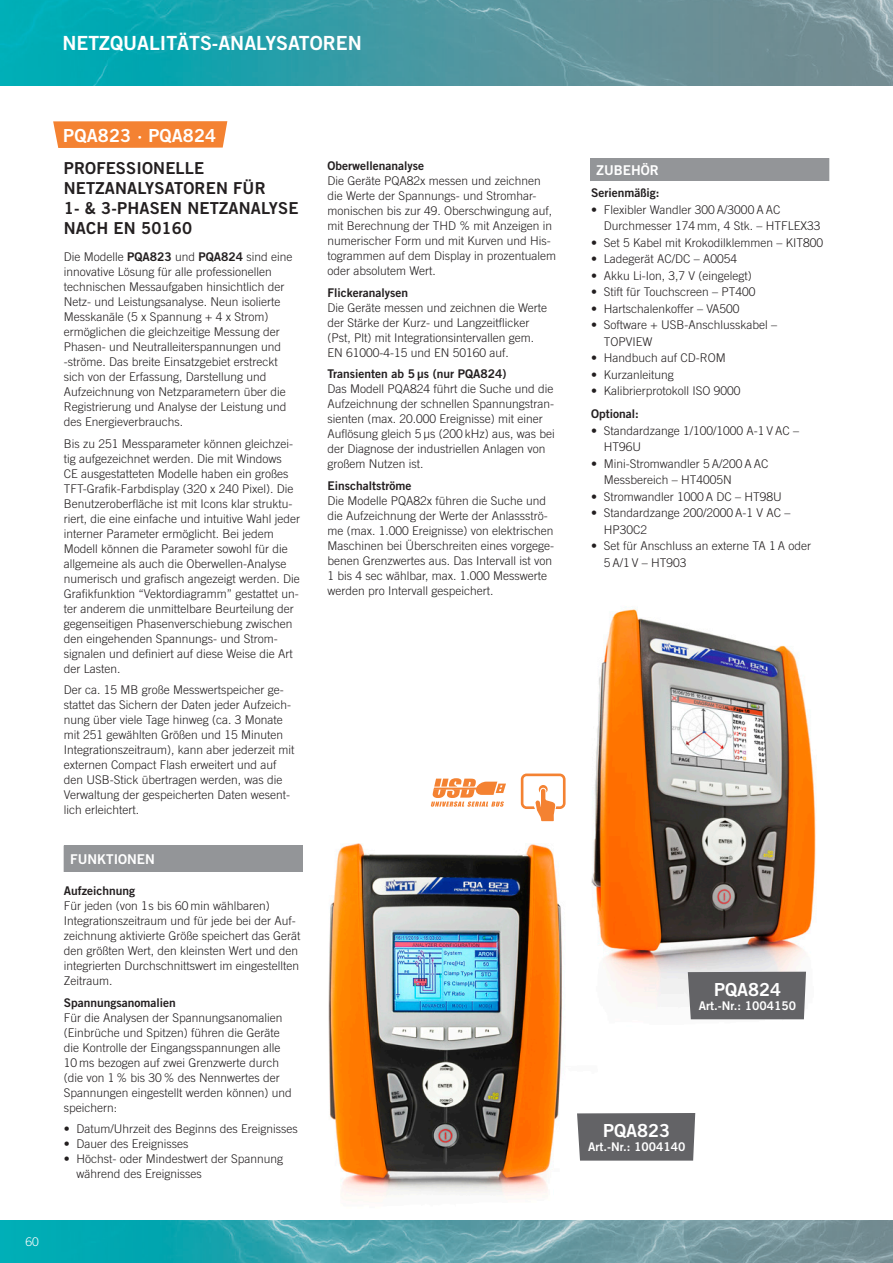
<style>
.page{position:relative;width:893px;height:1263px;background:#fff}
.page>*{position:absolute;margin:0;border:0;box-sizing:border-box;transform-origin:0 0}
.t1{font:19.5px "Trade Gothic LT Bold Two";color:#fff}
.t2{font:18px "Trade Gothic LT Bold Two";letter-spacing:.005em;color:#fff}
.t3{font:16.5px/19.8px "Trade Gothic LT Bold Two";letter-spacing:.01em;color:#231f20}
.t4{font:13.5px "Trade Gothic LT Bold Two";color:#fff}
.t5{font:300 12px/15px "Trade Gothic LT";color:#231f20}
.t6{font:12px "Trade Gothic LT Bold Two";color:#231f20}
.t7{font:12px "Trade Gothic LT Bold Two";color:#fff}
.t8{font:300 12px "Trade Gothic LT";color:#fff}
.s1{font-family:"Trade Gothic LT Bold Two";font-weight:400}
</style>
<div class="page">
<img style="left:595px;top:606px;width:221px;height:414px">
<img style="left:328px;top:820px;width:269px;height:376px">
<img style="left:0;top:1220px;width:893px;height:43px">
<div style="left:64px;top:845px;width:238px;height:27px;background:#939598"></div>
<svg style="left:302px;top:845px;width:1px;height:27px"></svg>
<div style="left:591px;top:158px;width:238px;height:23px;background:#939598"></div>
<svg style="left:590px;top:158px;width:1px;height:23px"></svg>
<svg style="left:520px;top:773px;width:46px;height:48px"></svg>
<svg style="left:431px;top:778px;width:75px;height:29px"></svg>
<img style="left:0;top:0;width:893px;height:85px">
<div style="left:577px;top:1113px;width:118px;height:47px;background:#636366"></div>
<div style="left:688px;top:972px;width:118px;height:47px;background:#636366"></div>
<svg style="left:53px;top:121px;width:174px;height:27px;background:#f4873b"></svg>
<h1 class="t1" style="left:62px;top:31px;width:301px">NETZQUALITÄTS-ANALYSATOREN</h1>
<p class="t8" style="left:26px;top:1234px;width:15px">60</p>
<h2 class="t2" style="left:63px;top:124px;width:154px">PQA823 · PQA824</h2>
<h3 class="t3" style="left:64px;top:158px;width:236px">PROFESSIONELLE<br>NETZANALYSATOREN FÜR<br>1- &amp; 3-PHASEN NETZANALYSE<br>NACH EN 50160</h3>
<p class="t5" style="left:64px;top:249px;width:230px">Die Modelle <span class="s1">PQA823</span> und <span class="s1">PQA824</span> sind eine innovative Lösung für alle professionellen technischen Messaufgaben hinsichtlich der Netz- und Leistungsanalyse. Neun isolierte Messkanäle (5 x Spannung + 4 x Strom) ermöglichen die gleichzeitige Messung der Phasen- und Neutralleiterspannungen und -ströme. Das breite Einsatzgebiet erstreckt sich von der Erfassung, Darstellung und Aufzeichnung von Netzparametern über die Registrierung und Analyse der Leistung und des Energieverbrauchs.</p>
<p class="t5" style="left:64px;top:436px;width:238px">Bis zu 251 Messparameter können gleichzei&shy;tig aufgezeichnet werden. Die mit Windows<br>CE ausgestatteten Modelle haben ein großes TFT-Grafik-Farbdisplay (320 x 240 Pixel). Die Benutzeroberfläche ist mit Icons klar struktu&shy;riert, die eine einfache und intuitive Wahl jeder interner Parameter ermöglicht. Bei jedem Modell können die Parameter sowohl für die allgemeine als auch die Oberwellen-Analyse numerisch und grafisch angezeigt werden. Die Grafikfunktion “Vektordiagramm” gestattet un&shy;ter anderem die unmittelbare Beurteilung der gegenseitigen Phasenverschiebung zwischen den eingehenden Spannungs- und Strom&shy;signalen und definiert auf diese Weise die Art der Lasten.</p>
<p class="t5" style="left:64px;top:682px;width:232px">Der ca. 15 MB große Messwertspeicher ge&shy;stattet das Sichern der Daten jeder Aufzeich&shy;nung über viele Tage hinweg (ca. 3 Monate mit 251 gewählten Größen und 15 Minuten Integrationszeitraum), kann aber jederzeit mit externen Compact Flash erweitert und auf den USB-Stick übertragen werden, was die Verwaltung der gespeicherten Daten wesent&shy;lich erleichtert.</p>
<p class="t4" style="left:70px;top:851px;width:86px">FUNKTIONEN</p>
<p class="t6" style="left:64px;top:883px;width:73px">Aufzeichnung</p>
<p class="t5" style="left:64px;top:898px;width:238px">Für jeden (von 1s bis 60 min wählbaren)<br>Integrationszeitraum und für jede bei der Auf&shy;zeichnung aktivierte Größe speichert das Gerät den größten Wert, den kleinsten Wert und den integrierten Durchschnittswert im eingestellten Zeitraum.</p>
<p class="t6" style="left:64px;top:995px;width:114px">Spannungsanomalien</p>
<p class="t5" style="left:64px;top:1009px;width:230px">Für die Analysen der Spannungsanomalien (Einbrüche und Spitzen) führen die Geräte die Kontrolle der Eingangsspannungen alle 10 ms bezogen auf zwei Grenzwerte durch (die von 1 % bis 30 % des Nennwertes der Spannungen eingestellt werden können) und speichern:</p>
<p class="t5" style="left:64px;top:1121px;width:236px">• Datum/Uhrzeit des Beginns des Ereignisses</p>
<p class="t5" style="left:64px;top:1136px;width:126px">• Dauer des Ereignisses</p>
<p class="t5" style="left:77px;top:1151px;width:208px;text-indent:-13px">• Höchst- oder Mindestwert der Spannung während des Ereignisses</p>
<p class="t6" style="left:327px;top:159px;width:98px">Oberwellenanalyse</p>
<p class="t5" style="left:327px;top:174px;width:230px">Die Geräte PQA82x messen und zeichnen die Werte der Spannungs- und Stromhar&shy;monischen bis zur 49. Oberschwingung auf, mit Berechnung der THD % mit Anzeigen in numerischer Form und mit Kurven und His&shy;togrammen auf dem Display in prozentualem oder absolutem Wert.</p>
<p class="t6" style="left:327px;top:285px;width:82px">Flickeranalysen</p>
<p class="t5" style="left:327px;top:300px;width:221px">Die Geräte messen und zeichnen die Werte der Stärke der Kurz- und Langzeitflicker (Pst, Plt) mit Integrationsintervallen gem.<br>EN 61000-4-15 und EN 50160 auf.</p>
<p class="t6" style="left:327px;top:366px;width:181px">Transienten ab 5 µs (nur PQA824)</p>
<p class="t5" style="left:327px;top:381px;width:229px">Das Modell PQA824 führt die Suche und die Aufzeichnung der schnellen Spannungstran&shy;sienten (max. 20.000 Ereignisse) mit einer Auflösung gleich 5 µs (200 kHz) aus, was bei der Diagnose der industriellen Anlagen von großem Nutzen ist.</p>
<p class="t6" style="left:327px;top:478px;width:85px">Einschaltströme</p>
<p class="t5" style="left:327px;top:493px;width:228px">Die Modelle PQA82x führen die Suche und die Aufzeichnung der Werte der Anlassströ&shy;me (max. 1.000 Ereignisse) von elektrischen Maschinen bei Überschreiten eines vorgege&shy;benen Grenzwertes aus. Das Intervall ist von 1 bis 4 sec wählbar, max. 1.000 Messwerte werden pro Intervall gespeichert.</p>
<p class="t4" style="left:597px;top:162px;width:64px">ZUBEHÖR</p>
<p class="t6" style="left:591px;top:185px;width:70px">Serienmäßig:</p>
<p class="t5" style="left:604px;top:201px;width:218px;line-height:16.5px;text-indent:-13px">• Flexibler Wandler 300 A/3000 A AC<br>Durchmesser 174 mm, 4 Stk. – HTFLEX33</p>
<p class="t5" style="left:591px;top:235px;width:234px">• Set 5 Kabel mit Krokodilklemmen – KIT800</p>
<p class="t5" style="left:591px;top:251px;width:148px">• Ladegerät AC/DC – A0054</p>
<p class="t5" style="left:591px;top:268px;width:162px">• Akku Li-Ion, 3,7 V (eingelegt)</p>
<p class="t5" style="left:591px;top:284px;width:166px">• Stift für Touchscreen – PT400</p>
<p class="t5" style="left:591px;top:301px;width:150px">• Hartschalenkoffer – VA500</p>
<p class="t5" style="left:604px;top:316px;width:175px;line-height:16.5px;text-indent:-13px">• Software + USB-Anschlusskabel –<br>TOPVIEW</p>
<p class="t5" style="left:591px;top:350px;width:136px">• Handbuch auf CD-ROM</p>
<p class="t5" style="left:591px;top:367px;width:84px">• Kurzanleitung</p>
<p class="t5" style="left:591px;top:383px;width:151px">• Kalibrierprotokoll ISO 9000</p>
<p class="t6" style="left:591px;top:406px;width:49px">Optional:</p>
<p class="t5" style="left:604px;top:422px;width:197px;line-height:16.5px;text-indent:-13px">• Standardzange 1/100/1000 A-1 V AC –<br>HT96U</p>
<p class="t5" style="left:604px;top:455px;width:166px;line-height:16.5px;text-indent:-13px">• Mini-Stromwandler 5 A/200 A AC<br>Messbereich – HT4005N</p>
<p class="t5" style="left:591px;top:489px;width:192px">• Stromwandler 1000 A DC – HT98U</p>
<p class="t5" style="left:604px;top:504px;width:188px;line-height:16.5px;text-indent:-13px">• Standardzange 200/2000 A-1 V AC –<br>HP30C2</p>
<p class="t5" style="left:604px;top:537px;width:209px;line-height:16.5px;text-indent:-13px">• Set für Anschluss an externe TA 1 A oder<br>5 A/1 V – HT903</p>
<h2 class="t2" style="left:714px;top:978px;width:68px">PQA824</h2>
<p class="t7" style="left:699px;top:998px;width:99px">Art.-Nr.: 1004150</p>
<h2 class="t2" style="left:603px;top:1119px;width:68px">PQA823</h2>
<p class="t7" style="left:588px;top:1139px;width:99px">Art.-Nr.: 1004140</p>
</div>
